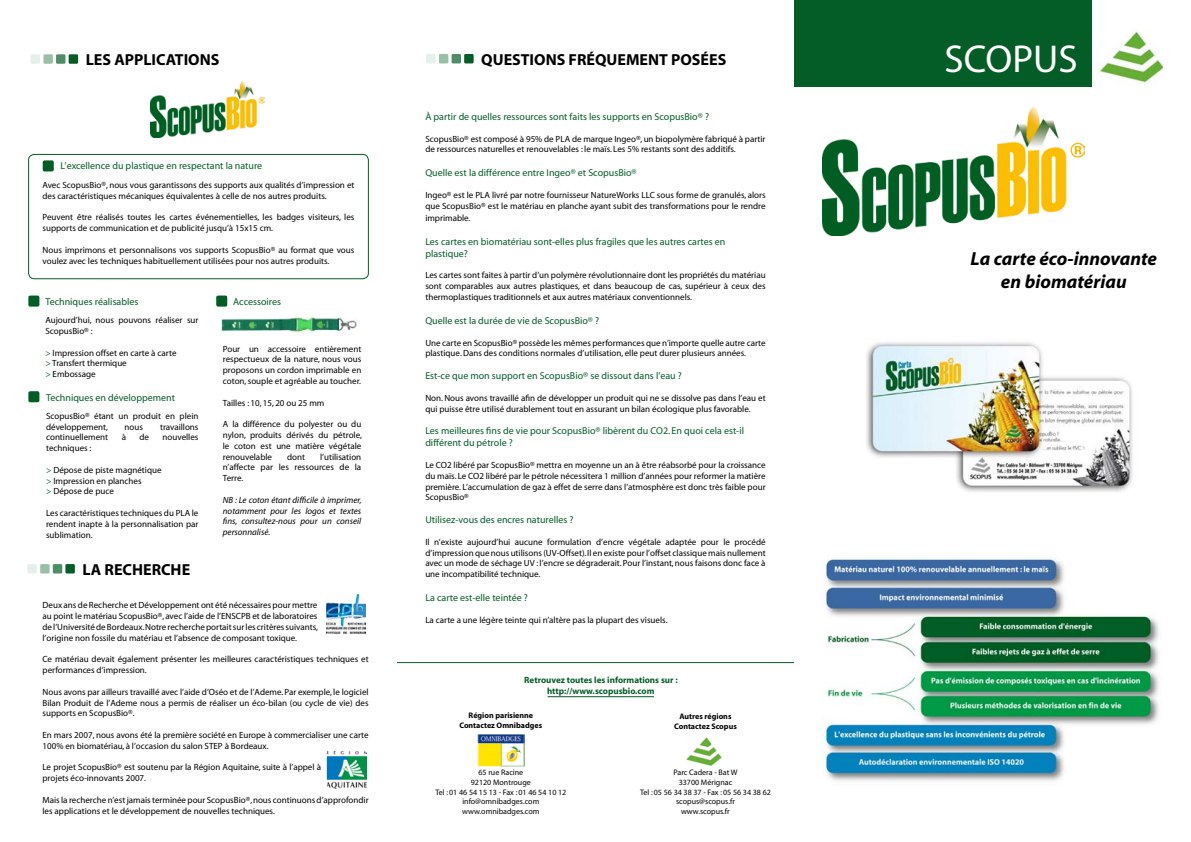
<style>
.page{position:relative;width:1191px;height:842px;background:#fff}
.page>*{position:absolute;margin:0;border:0;box-sizing:border-box;transform-origin:0 0}
.t1{font:39px "Myriad";color:#fff}
.t2{font:italic 700 19px/22.8px "Myriad";color:#000;text-align:center}
.t3{font:700 16px "Myriad";color:#000}
.t4{font:10px/12px "Myriad";color:#045d26}
.t5{font:9px/10.8px "Myriad";color:#000}
.t6{font:italic 9px/10.8px "Myriad";color:#000;text-align:justify}
.t7{font:700 9px/10.8px "Myriad";color:#045d26;text-align:center}
.t8{font:8px/9.6px "Myriad";color:#000;text-align:center}
.t9{font:700 8px/9.6px "Myriad";color:#000;text-align:center}
.s1{color:#045d26}
</style>
<div class="page">
<img style="left:150px;top:82px;width:114px;height:56px">
<div style="left:28px;top:154px;width:341px;height:125px;border:1px solid #045d26;border-radius:6px"></div>
<div style="left:794px;top:0;width:297px;height:86px;background:#045d26"></div>
<img style="left:1093px;top:28px;width:69px;height:55px">
<img style="left:822px;top:108px;width:262px;height:128px">
<img style="left:822px;top:559px;width:337px;height:222px">
<div style="left:69px;top:54px;width:9px;height:10px;background:#045d26"></div>
<div style="left:56px;top:54px;width:9px;height:10px;background:#4f8d67"></div>
<div style="left:43px;top:54px;width:10px;height:10px;background:#9bbea9"></div>
<div style="left:31px;top:54px;width:9px;height:10px;background:#e6efe9"></div>
<div style="left:43px;top:160px;width:11px;height:11px;background:#045d26;border-radius:2px"></div>
<div style="left:28px;top:296px;width:11px;height:11px;background:#045d26;border-radius:2px"></div>
<div style="left:28px;top:391px;width:11px;height:11px;background:#045d26;border-radius:2px"></div>
<img style="left:866px;top:342px;width:267px;height:150px">
<hr style="left:397px;top:662px;width:397px;height:1px;background:#045d26">
<img style="left:477px;top:735px;width:48px;height:31px">
<img style="left:686px;top:737px;width:36px;height:29px">
<div style="left:65px;top:564px;width:10px;height:9px;background:#045d26"></div>
<div style="left:53px;top:564px;width:9px;height:9px;background:#4f8d67"></div>
<div style="left:40px;top:564px;width:10px;height:9px;background:#9bbea9"></div>
<div style="left:27px;top:564px;width:10px;height:9px;background:#e6efe9"></div>
<div style="left:464px;top:54px;width:9px;height:9px;background:#045d26"></div>
<div style="left:451px;top:54px;width:10px;height:9px;background:#4f8d67"></div>
<div style="left:439px;top:54px;width:9px;height:9px;background:#9bbea9"></div>
<div style="left:426px;top:54px;width:9px;height:9px;background:#e6efe9"></div>
<div style="left:216px;top:296px;width:11px;height:11px;background:#045d26;border-radius:2px"></div>
<img style="left:220px;top:316px;width:137px;height:20px">
<hr style="left:547px;top:696px;width:107px;height:1px;background:#045d26">
<img style="left:326px;top:594px;width:40px;height:40px">
<img style="left:327px;top:752px;width:39px;height:36px">
<h3 class="t3" style="left:86px;top:51px;width:135px">Les applications</h3>
<p class="t4" style="left:60px;top:160px;width:203px">L’excellence du plastique en respectant la nature</p>
<p class="t5" style="left:43px;top:180px;width:313px">Avec ScopusBio®, nous vous garantissons des supports aux qualités d’impression et des caractéristiques mécaniques équivalentes à celle de nos autres produits.</p>
<p class="t5" style="left:43px;top:212px;width:313px">Peuvent être réalisés toutes les cartes événementielles, les badges visiteurs, les supports de communication et de publicité jusqu’à 15x15 cm.</p>
<p class="t5" style="left:43px;top:245px;width:313px">Nous imprimons et personnalisons vos supports ScopusBio® au format que vous voulez avec les techniques habituellement utilisées pour nos autres produits.</p>
<p class="t4" style="left:45px;top:296px;width:95px">Techniques réalisables</p>
<p class="t4" style="left:233px;top:296px;width:49px">Accessoires</p>
<p class="t5" style="left:45px;top:315px;width:155px">Aujourd’hui, nous pouvons réaliser sur<br>ScopusBio® :</p>
<p class="t5" style="left:45px;top:348px;width:133px"><span class="s1">&gt;</span> Impression offset en carte à carte <span class="s1">&gt;</span> Transfert thermique<br><span class="s1">&gt;</span> Embossage</p>
<p class="t5" style="left:46px;top:411px;width:154px">ScopusBio® étant un produit en plein développement,</p>
<p class="t4" style="left:46px;top:392px;width:130px">Techniques en développement</p>
<p class="t5" style="left:124px;top:422px;width:20px">nous</p>
<p class="t5" style="left:160px;top:422px;width:40px">travaillons</p>
<p class="t5" style="left:46px;top:432px;width:64px">continuellement</p>
<p class="t5" style="left:122px;top:432px;width:6px">à</p>
<p class="t5" style="left:139px;top:432px;width:11px">de</p>
<p class="t5" style="left:163px;top:432px;width:37px">nouvelles</p>
<p class="t5" style="left:46px;top:443px;width:47px">techniques :</p>
<p class="t5" style="left:46px;top:465px;width:117px"><span class="s1">&gt;</span> Dépose de piste magnétique <span class="s1">&gt;</span> Impression en planches<br><span class="s1">&gt;</span> Dépose de puce</p>
<p class="t5" style="left:46px;top:508px;width:154px;text-align:justify">Les caractéristiques techniques du PLA le rendent inapte à la personnalisation par sublimation.</p>
<p class="t5" style="left:223px;top:343px;width:140px;text-align:justify">Pour un accessoire entièrement respectueux de la nature, nous vous proposons un cordon imprimable en coton, souple et agréable au toucher.</p>
<p class="t5" style="left:223px;top:397px;width:103px">Tailles : 10, 15, 20 ou 25 mm</p>
<p class="t5" style="left:223px;top:419px;width:141px;text-align:justify">A la différence du polyester ou du nylon, produits dérivés du pétrole, le coton est une matière végétale renouvelable</p>
<p class="t5" style="left:223px;top:451px;width:140px;text-align:justify;text-indent:97px">l’utilisation n’affecte par les ressources de la Terre.</p>
<p class="t6" style="left:223px;top:495px;width:140px">NB : Le coton étant difficile à imprimer, notamment pour les logos et textes fins, consultez-nous pour un conseil personnalisé.</p>
<p class="t5" style="left:287px;top:451px;width:19px">dont</p>
<h3 class="t3" style="left:83px;top:561px;width:107px">LA RECHERCHE</h3>
<p class="t5" style="left:43px;top:600px;width:277px;text-align:justify">Deux ans de Recherche et Développement ont été nécessaires pour mettre au point le matériau ScopusBio®, avec l’aide de l’ENSCPB et de laboratoires de l’Université de Bordeaux.Notre recherche portait sur les critères suivants, l’origine non fossile du matériau et l’absence de composant toxique.</p>
<p class="t5" style="left:43px;top:654px;width:328px">Ce matériau devait également présenter les meilleures caractéristiques techniques et performances d’impression.</p>
<p class="t5" style="left:43px;top:687px;width:327px;text-align:justify">Nous avons par ailleurs travaillé avec l’aide d’Oséo et de l’Ademe. Par exemple, le logiciel Bilan Produit de l’Ademe nous a permis de réaliser un éco-bilan (ou cycle de vie) des supports en ScopusBio®.</p>
<p class="t5" style="left:43px;top:730px;width:327px">En mars 2007, nous avons été la première société en Europe à commercialiser une carte<br>100% en biomatériau, à l’occasion du salon STEP à Bordeaux.</p>
<p class="t5" style="left:43px;top:762px;width:280px">Le projet ScopusBio® est soutenu par la Région Aquitaine, suite à l’appel à projets éco-innovants 2007.</p>
<p class="t5" style="left:43px;top:795px;width:327px">Mais la recherche n’est jamais terminée pour ScopusBio®, nous continuons d’approfondir les applications et le développement de nouvelles techniques.</p>
<h3 class="t3" style="left:481px;top:51px;width:246px">questions fréquement posées</h3>
<p class="t4" style="left:425px;top:111px;width:285px">À partir de quelles ressources sont faits les supports en ScopusBio® ?</p>
<p class="t5" style="left:425px;top:134px;width:342px">ScopusBio® est composé à 95% de PLA de marque Ingeo®, un biopolymère fabriqué à partir de ressources naturelles et renouvelables : le maïs. Les 5% restants sont des additifs.</p>
<p class="t4" style="left:425px;top:167px;width:213px">Quelle est la différence entre Ingeo® et ScopusBio®</p>
<p class="t5" style="left:425px;top:190px;width:342px">Ingeo® est le PLA livré par notre fournisseur NatureWorks LLC sous forme de granulés, alors que ScopusBio® est le matériau en planche ayant subit des transformations pour le rendre</p>
<p class="t5" style="left:425px;top:213px;width:47px">imprimable.</p>
<p class="t4" style="left:425px;top:236px;width:301px">Les cartes en biomatériau sont-elles plus fragiles que les autres cartes en plastique?</p>
<p class="t5" style="left:425px;top:270px;width:342px;text-align:justify">Les cartes sont faites à partir d’un polymère révolutionnaire dont les propriétés du matériau sont comparables aux autres plastiques, et dans beaucoup de cas, supérieur à ceux des thermoplastiques traditionnels et aux autres matériaux conventionnels.</p>
<p class="t4" style="left:425px;top:315px;width:175px">Quelle est la durée de vie de ScopusBio® ?</p>
<p class="t5" style="left:425px;top:338px;width:342px">Une carte en ScopusBio® possède les mêmes performances que n’importe quelle autre carte plastique. Dans des conditions normales d’utilisation, elle peut durer plusieurs années.</p>
<p class="t4" style="left:425px;top:370px;width:258px">Est-ce que mon support en ScopusBio® se dissout dans l’eau ?</p>
<p class="t5" style="left:425px;top:393px;width:342px">Non. Nous avons travaillé afin de développer un produit qui ne se dissolve pas dans l’eau et qui puisse être utilisé durablement tout en assurant un bilan écologique plus favorable.</p>
<p class="t4" style="left:425px;top:425px;width:320px">Les meilleures fins de vie pour ScopusBio® libèrent du CO2. En quoi cela est-il différent du pétrole ?</p>
<p class="t5" style="left:425px;top:460px;width:342px;text-align:justify">Le CO2 libéré par ScopusBio® mettra en moyenne un an à être réabsorbé pour la croissance du maïs. Le CO2 libéré par le pétrole nécessitera 1 million d’années pour reformer la matière première. L’accumulation de gaz à effet de serre dans l’atmosphère est donc très faible pour ScopusBio®</p>
<p class="t4" style="left:425px;top:514px;width:150px">Utilisez-vous des encres naturelles ?</p>
<p class="t5" style="left:425px;top:537px;width:342px;text-align:justify">Il n’existe aujourd’hui aucune formulation d’encre végétale adaptée pour le procédé d’impression que nous utilisons (UV-Offset). Il en existe pour l’offset classique mais nullement avec un mode de séchage UV : l’encre se dégraderait. Pour l’instant, nous faisons donc face à une incompatibilité technique.</p>
<p class="t4" style="left:425px;top:592px;width:104px">La carte est-elle teintée ?</p>
<p class="t5" style="left:425px;top:615px;width:244px">La carte a une légère teinte qui n’altère pas la plupart des visuels.</p>
<p class="t7" style="left:524px;top:675px;width:155px">Retrouvez toutes les informations sur : http://www.scopusbio.com</p>
<p class="t9" style="left:459px;top:711px;width:84px">Région parisienne<br>Contactez Omnibadges</p>
<p class="t9" style="left:674px;top:712px;width:64px">Autres régions<br>Contactez Scopus</p>
<p class="t8" style="left:435px;top:768px;width:132px">65 rue Racine<br>92120 Montrouge<br>Tel : 01 46 54 15 13 - Fax : 01 46 54 10 12 info@omnibadges.com www.omnibadges.com</p>
<p class="t8" style="left:640px;top:768px;width:132px">Parc Cadera - Bat W<br>33700 Mérignac<br>Tel : 05 56 34 38 37 - Fax : 05 56 34 38 62 scopus@scopus.fr<br>www.scopus.fr</p>
<h1 class="t1" style="left:944px;top:40px;width:134px">SCOPUS</h1>
<h2 class="t2" style="left:970px;top:248px;width:188px">La carte éco-innovante en biomatériau</h2>
</div>
